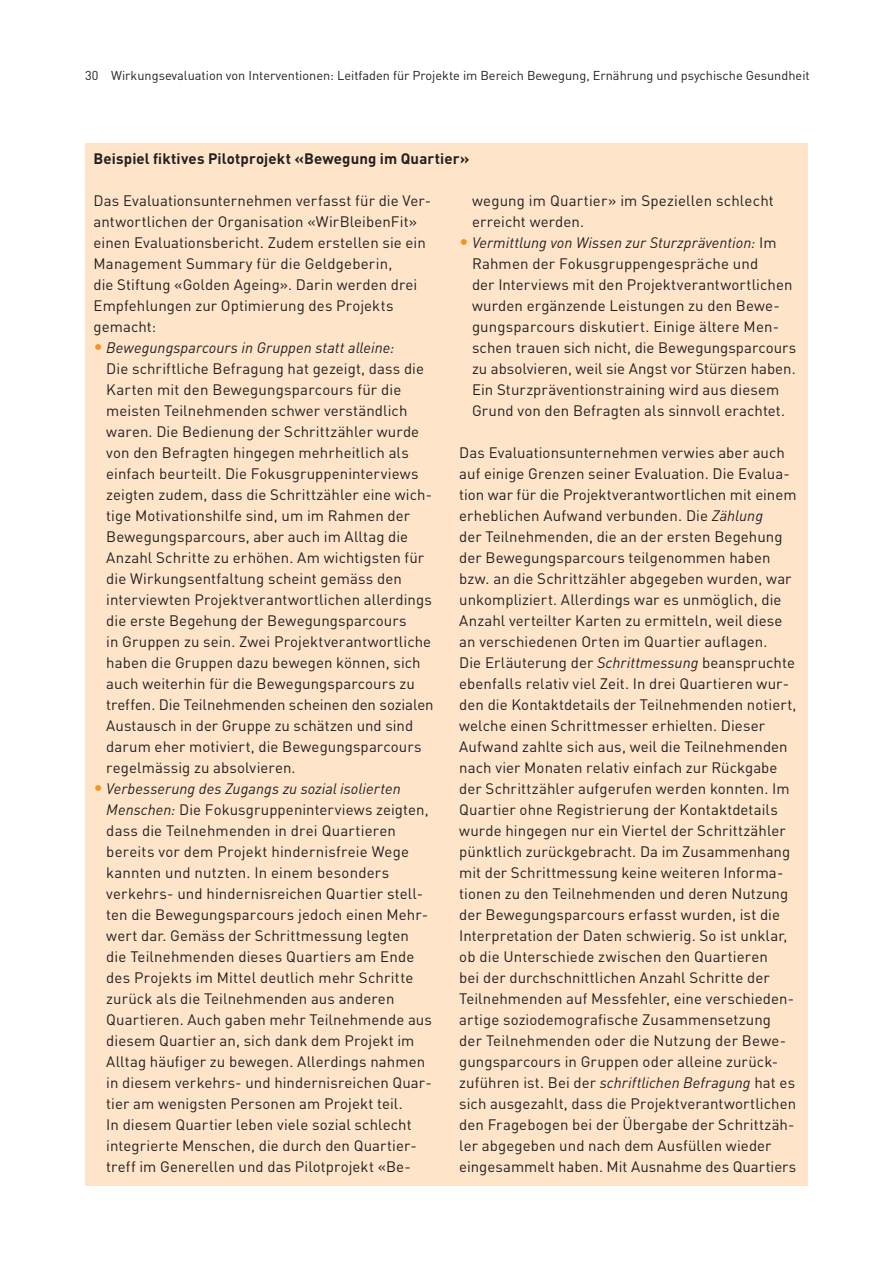
<style>
.page{position:relative;width:893px;height:1263px;background:#fff}
.page>*{position:absolute;margin:0;border:0;box-sizing:border-box;transform-origin:0 0}
.t1{font:15px/21px "DINOT";letter-spacing:.005em;color:#231f20}
.t2{font:700 15px "DINOT";letter-spacing:.01em;color:#231f20}
.t3{font:12.75px "DINOT";color:#231f20}
.s1{font-size:18px;color:#f7931d}
.s2{font-style:italic}
</style>
<div class="page">
<div style="left:85px;top:143px;width:723px;height:1042px;background:#fee5ca"></div>
<p class="t3" style="left:85px;top:66px;width:726px">30 Wirkungsevaluation von Interventionen: Leitfaden für Projekte im Bereich Bewegung, Ernährung und psychische Gesundheit</p>
<p class="t2" style="left:94px;top:148px;width:377px">Beispiel fiktives Pilotprojekt «Bewegung im Quartier»</p>
<p class="t1" style="left:94px;top:189px;width:339px">Das Evaluationsunternehmen verfasst für die Ver&shy;antwortlichen der Organisation «WirBleibenFit» einen Evaluationsbericht. Zudem erstellen sie ein Management Summary für die Geldgeberin,<br>die Stiftung «Golden Ageing». Darin werden drei Empfehlungen zur Optimierung des Projekts gemacht:</p>
<p class="t1" style="left:106px;top:336px;width:329px;text-indent:-13px"><span class="s1">•</span> <span class="s2">Bewegungsparcours in Gruppen statt alleine:<br></span>Die schriftliche Befragung hat gezeigt, dass die Karten mit den Bewegungsparcours für die meisten Teilnehmenden schwer verständlich waren. Die Bedienung der Schrittzähler wurde von den Befragten hingegen mehrheitlich als einfach beurteilt. Die Fokusgruppeninterviews zeigten zudem, dass die Schrittzähler eine wich&shy;tige Motivationshilfe sind, um im Rahmen der Bewegungsparcours, aber auch im Alltag die Anzahl Schritte zu erhöhen. Am wichtigsten für die Wirkungsentfaltung scheint gemäss den interviewten Projektverantwortlichen allerdings die erste Begehung der Bewegungsparcours<br>in Gruppen zu sein. Zwei Projektverantwortliche haben die Gruppen dazu bewegen können, sich auch weiterhin für die Bewegungsparcours zu treffen. Die Teilnehmenden scheinen den sozialen Austausch in der Gruppe zu schätzen und sind darum eher motiviert, die Bewegungsparcours regelmässig zu absolvieren.</p>
<p class="t1" style="left:106px;top:777px;width:327px;text-indent:-13px"><span class="s1">•</span> <span class="s2">Verbesserung des Zugangs zu sozial isolierten Menschen:</span> Die Fokusgruppeninterviews zeigten, dass die Teilnehmenden in drei Quartieren bereits vor dem Projekt hindernisfreie Wege kannten und nutzten. In einem besonders verkehrs- und hindernisreichen Quartier stell&shy;ten die Bewegungsparcours jedoch einen Mehr&shy;wert dar. Gemäss der Schrittmessung legten die Teilnehmenden dieses Quartiers am Ende des Projekts im Mittel deutlich mehr Schritte zurück als die Teilnehmenden aus anderen Quartieren. Auch gaben mehr Teilnehmende aus diesem Quartier an, sich dank dem Projekt im Alltag häufiger zu bewegen. Allerdings nahmen in diesem verkehrs- und hindernisreichen Quar&shy;tier am wenigsten Personen am Projekt teil.<br>In diesem Quartier leben viele sozial schlecht integrierte Menschen, die durch den Quartier&shy;treff im Generellen und das Pilotprojekt «Be-</p>
<p class="t1" style="left:472px;top:189px;width:303px">wegung im Quartier» im Speziellen schlecht erreicht werden.</p>
<p class="t1" style="left:472px;top:231px;width:326px;text-indent:-13px"><span class="s1">•</span> <span class="s2">Vermittlung von Wissen zur Sturzprävention:</span> Im Rahmen der Fokusgruppengespräche und<br>der Interviews mit den Projektverantwortlichen wurden ergänzende Leistungen zu den Bewe&shy;gungsparcours diskutiert. Einige ältere Men&shy;schen trauen sich nicht, die Bewegungsparcours zu absolvieren, weil sie Angst vor Stürzen haben.<br>Ein Sturzpräventionstraining wird aus diesem Grund von den Befragten als sinnvoll erachtet.</p>
<p class="t1" style="left:459px;top:441px;width:339px">Das Evaluationsunternehmen verwies aber auch auf einige Grenzen seiner Evaluation. Die Evalua&shy;tion war für die Projektverantwortlichen mit einem erheblichen Aufwand verbunden. Die <span class="s2">Zählung<br></span>der Teilnehmenden, die an der ersten Begehung der Bewegungsparcours teilgenommen haben bzw. an die Schrittzähler abgegeben wurden, war unkompliziert. Allerdings war es unmöglich, die Anzahl verteilter Karten zu ermitteln, weil diese an verschiedenen Orten im Quartier auflagen.<br>Die Erläuterung der <span class="s2">Schrittmessung</span> beanspruchte ebenfalls relativ viel Zeit. In drei Quartieren wur&shy;den die Kontaktdetails der Teilnehmenden notiert, welche einen Schrittmesser erhielten. Dieser Aufwand zahlte sich aus, weil die Teilnehmenden nach vier Monaten relativ einfach zur Rückgabe der Schrittzähler aufgerufen werden konnten. Im Quartier ohne Registrierung der Kontaktdetails wurde hingegen nur ein Viertel der Schrittzähler pünktlich zurückgebracht. Da im Zusammenhang mit der Schrittmessung keine weiteren Informa&shy;tionen zu den Teilnehmenden und deren Nutzung der Bewegungsparcours erfasst wurden, ist die Interpretation der Daten schwierig. So ist unklar, ob die Unterschiede zwischen den Quartieren<br>bei der durchschnittlichen Anzahl Schritte der Teilnehmenden auf Messfehler, eine verschieden&shy;artige soziodemografische Zusammensetzung der Teilnehmenden oder die Nutzung der Bewe&shy;gungsparcours in Gruppen oder alleine zurück&shy;zuführen ist. Bei der <span class="s2">schriftlichen Befragung</span> hat es sich ausgezahlt, dass die Projektverantwortlichen den Fragebogen bei der Übergabe der Schrittzäh&shy;ler abgegeben und nach dem Ausfüllen wieder eingesammelt haben. Mit Ausnahme des Quartiers</p>
</div>
